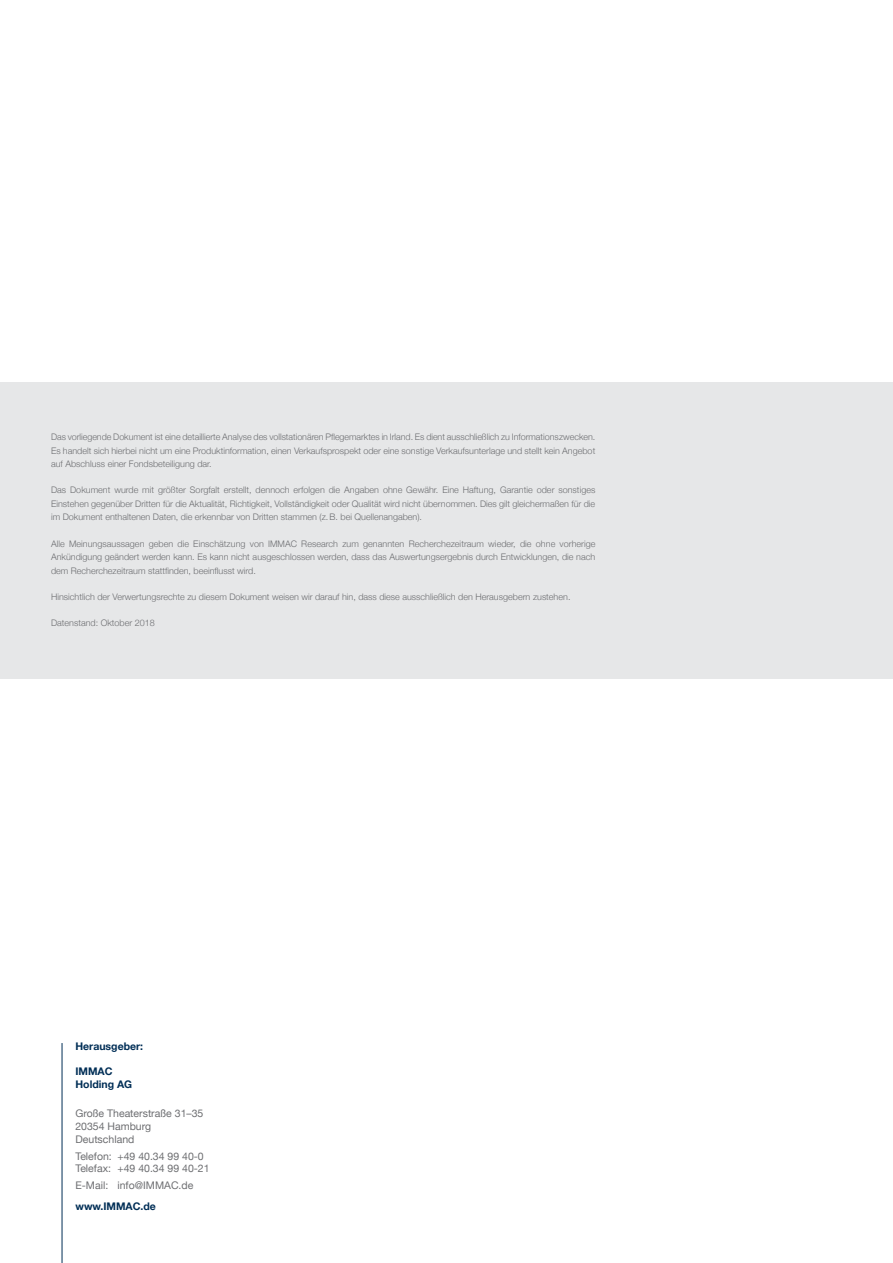
<style>
.page{position:relative;width:893px;height:1263px;background:#fff}
.page>*{position:absolute;margin:0;border:0;box-sizing:border-box;transform-origin:0 0}
.t1{font:10.5px/12.6px "Helvetica Neue";color:#6d6e71}
.t2{font:700 10.5px/12.6px "Helvetica Neue";color:#002e56}
._01_Fliess_Bold{font:300 9px/13.5px "Helvetica Neue";color:#6d6e71;text-align:justify}
</style>
<div class="page">
<div style="left:0;top:383px;width:893px;height:296px;background:#e6e7e8"></div>
<hr style="left:62px;top:1043px;width:1px;height:220px;background:#002e56">
<p class="_01_Fliess_Bold" style="left:51px;top:429px;width:546px">Das vorliegende Dokument ist eine detaillierte Analyse des vollstationären Pflegemarktes in Irland. Es dient ausschließlich zu Informationszwecken.<br>Es handelt sich hierbei nicht um eine Produktinformation, einen Verkaufsprospekt oder eine sonstige Verkaufsunterlage und stellt kein Angebot auf Abschluss einer Fondsbeteiligung dar.</p>
<p class="_01_Fliess_Bold" style="left:51px;top:483px;width:546px">Das Dokument wurde mit größter Sorgfalt erstellt, dennoch erfolgen die Angaben ohne Gewähr. Eine Haftung, Garantie oder sonstiges Einstehen gegenüber Dritten für die Aktualität, Richtigkeit, Vollständigkeit oder Qualität wird nicht übernommen. Dies gilt gleichermaßen für die im Dokument enthaltenen Daten, die erkennbar von Dritten stammen (z.B. bei Quellenangaben).</p>
<p class="_01_Fliess_Bold" style="left:51px;top:536px;width:546px">Alle Meinungsaussagen geben die Einschätzung von IMMAC Research zum genannten Recherchezeitraum wieder, die ohne vorherige Ankündigung geändert werden kann. Es kann nicht ausgeschlossen werden, dass das Auswertungsergebnis durch Entwicklungen, die nach dem Recherchezeitraum stattfinden, beeinflusst wird.</p>
<p class="_01_Fliess_Bold" style="left:51px;top:589px;width:521px">Hinsichtlich der Verwertungsrechte zu diesem Dokument weisen wir darauf hin, dass diese ausschließlich den Herausgebern zustehen.</p>
<p class="_01_Fliess_Bold" style="left:51px;top:615px;width:105px">Datenstand: Oktober 2018</p>
<p class="t2" style="left:75px;top:1040px;width:69px">Herausgeber:</p>
<p class="t2" style="left:75px;top:1065px;width:58px">IMMAC<br>Holding AG</p>
<p class="t1" style="left:75px;top:1108px;width:129px">Große Theaterstraße 31–35<br>20354 Hamburg<br>Deutschland</p>
<p class="t1" style="left:75px;top:1150px;width:136px">Telefon: +49 40.34 99 40-0<br>Telefax: +49 40.34 99 40-21</p>
<p class="t1" style="left:75px;top:1179px;width:119px">E-Mail: info@IMMAC.de</p>
<p class="t2" style="left:75px;top:1200px;width:82px">www.IMMAC.de</p>
</div>
